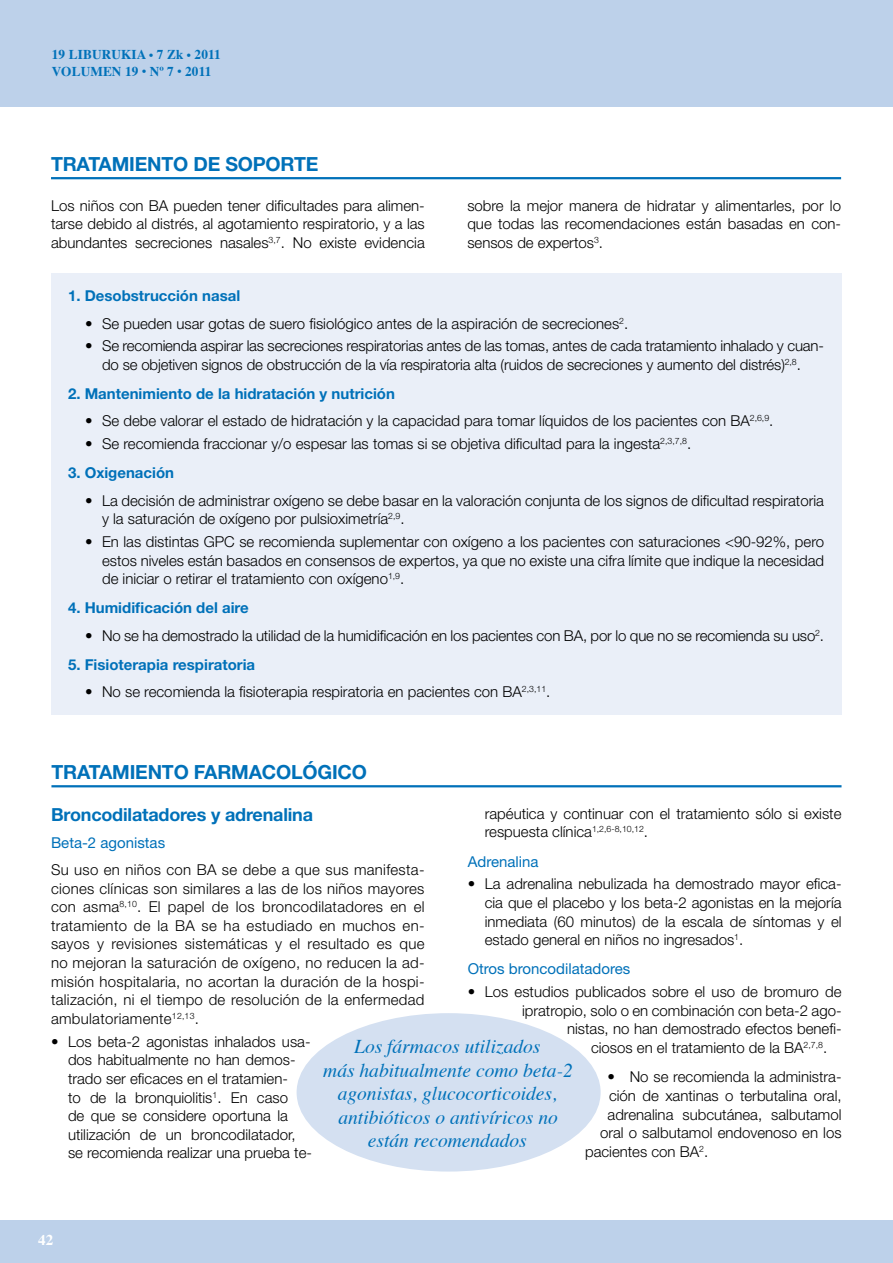
<style>
.page{position:relative;width:893px;height:1263px;background:#fff}
.page>*{position:absolute;margin:0;border:0;box-sizing:border-box;transform-origin:0 0}
.t1{font:italic 19.5px/23.4px "Times";color:#0071b9;text-align:center}
.TIT_raya{font:700 19.5px "Helvetica Neue LT Std";letter-spacing:-.01em;color:#0071b9}
.TIT_raya-2{font:700 18px "Helvetica Neue LT Std";letter-spacing:-.01em;color:#0071b9}
.TEXTO_T{font:300 15px/18.6px "Helvetica Neue LT Std";color:#000;text-align:justify}
.sub_TIT{font:700 15px "Helvetica Neue LT Std";color:#0071b9}
.sub_TIT-2{font:15px "Helvetica Neue LT Std";color:#0071b9}
.t2{font:700 15px "Times";color:#fff}
.t3{font:700 13.5px "Times";letter-spacing:.01em;color:#0071b9}
.s1{font-size:12px}
</style>
<div class="page">
<div style="left:0;top:0;width:893px;height:106px;background:#bdd1ea"></div>
<div style="left:0;top:1220px;width:893px;height:43px;background:#bdd1ea"></div>
<div style="left:51px;top:273px;width:790px;height:441px;background:#eaeff8"></div>
<hr style="left:51px;top:177px;width:790px;height:2px;background:#0071b9">
<hr style="left:51px;top:785px;width:790px;height:2px;background:#0071b9">
<div style="left:297px;top:1013px;width:304px;height:158px;background:#d4e0f1;border-radius:50%"></div>
<p class="t3" style="left:52px;top:42px;width:170px">19 LIBURUKIA <span class="s1">•</span> 7 Zk <span class="s1">•</span> 2011</p>
<p class="t3" style="left:52px;top:58px;width:161px">VOLUMEN 19 <span class="s1">•</span> Nº 7 <span class="s1">•</span> 2011</p>
<p class="TIT_raya" style="left:51px;top:152px;width:269px">TRATAMIENTO DE SOPORTE</p>
<p class="TEXTO_T" style="left:51px;top:196px;width:375px">Los niños con BA pueden tener dificultades para alimen&shy;tarse debido al distrés, al agotamiento respiratorio, y a las abundantes secreciones nasales<sup>3,7</sup>. No existe evidencia</p>
<p class="TEXTO_T" style="left:467px;top:196px;width:375px">sobre la mejor manera de hidratar y alimentarles, por lo que todas las recomendaciones están basadas en con&shy;sensos de expertos<sup>3</sup>.</p>
<p class="sub_TIT" style="left:68px;top:287px;width:174px">1. Desobstrucción nasal</p>
<p class="TEXTO_T" style="left:85px;top:314px;width:545px">• Se pueden usar gotas de suero fisiológico antes de la aspiración de secreciones<sup>2</sup>.</p>
<p class="TEXTO_T" style="left:85px;top:336px;width:740px;text-align:center">• Se recomienda aspirar las secreciones respiratorias antes de las tomas, antes de cada tratamiento inhalado y cuan&shy;do se objetiven signos de obstrucción de la vía respiratoria alta (ruidos de secreciones y aumento del distrés)<sup>2,8</sup>.</p>
<p class="sub_TIT" style="left:68px;top:385px;width:328px">2. Mantenimiento de la hidratación y nutrición</p>
<p class="TEXTO_T" style="left:85px;top:411px;width:690px">• Se debe valorar el estado de hidratación y la capacidad para tomar líquidos de los pacientes con BA<sup>2,6,9</sup>.</p>
<p class="TEXTO_T" style="left:85px;top:434px;width:608px">• Se recomienda fraccionar y/o espesar las tomas si se objetiva dificultad para la ingesta<sup>2,3,7,8</sup>.</p>
<p class="sub_TIT" style="left:68px;top:464px;width:108px">3. Oxigenación</p>
<p class="TEXTO_T" style="left:102px;top:491px;width:723px;text-indent:-17px">• La decisión de administrar oxígeno se debe basar en la valoración conjunta de los signos de dificultad respiratoria y la saturación de oxígeno por pulsioximetría<sup>2,9</sup>.</p>
<p class="TEXTO_T" style="left:102px;top:532px;width:724px;text-indent:-17px">• En las distintas GPC se recomienda suplementar con oxígeno a los pacientes con saturaciones &lt;90-92%, pero estos niveles están basados en consensos de expertos, ya que no existe una cifra límite que indique la necesidad de iniciar o retirar el tratamiento con oxígeno<sup>1,9</sup>.</p>
<p class="sub_TIT" style="left:68px;top:599px;width:182px">4. Humidificación del aire</p>
<p class="TEXTO_T" style="left:85px;top:626px;width:740px">• No se ha demostrado la utilidad de la humidificación en los pacientes con BA, por lo que no se recomienda su uso<sup>2</sup>.</p>
<p class="sub_TIT" style="left:68px;top:655px;width:189px">5. Fisioterapia respiratoria</p>
<p class="TEXTO_T" style="left:85px;top:682px;width:467px">• No se recomienda la fisioterapia respiratoria en pacientes con BA<sup>2,3,11</sup>.</p>
<p class="TIT_raya" style="left:51px;top:760px;width:317px">TRATAMIENTO FARMACOLÓGICO</p>
<p class="TEXTO_T" style="left:485px;top:804px;width:358px">rapéutica y continuar con el tratamiento sólo si existe respuesta clínica<sup>1,2,6-8,10,12</sup>.</p>
<p class="sub_TIT-2" style="left:468px;top:852px;width:72px">Adrenalina</p>
<p class="TEXTO_T" style="left:485px;top:874px;width:358px;text-indent:-17px">• La adrenalina nebulizada ha demostrado mayor efica&shy;cia que el placebo y los beta-2 agonistas en la mejoría inmediata (60 minutos) de la escala de síntomas y el estado general en niños no ingresados<sup>1</sup>.</p>
<p class="sub_TIT-2" style="left:468px;top:960px;width:164px">Otros broncodilatadores</p>
<p class="TEXTO_T" style="left:468px;top:982px;width:375px">• Los estudios publicados sobre el uso de bromuro de</p>
<p class="TEXTO_T" style="left:522px;top:1001px;width:321px">ipratropio, solo o en combinación con beta-2 ago-</p>
<p class="TEXTO_T" style="left:567px;top:1019px;width:276px">nistas, no han demostrado efectos benefi-</p>
<p class="TEXTO_T" style="left:591px;top:1038px;width:238px">ciosos en el tratamiento de la BA<sup>2,7,8</sup>.</p>
<p class="TEXTO_T" style="left:608px;top:1067px;width:236px">• No se recomienda la administra-</p>
<p class="TEXTO_T" style="left:609px;top:1086px;width:234px">ción de xantinas o terbutalina oral,</p>
<p class="TEXTO_T" style="left:608px;top:1104px;width:235px">adrenalina subcutánea, salbutamol</p>
<p class="TEXTO_T" style="left:600px;top:1123px;width:243px">oral o salbutamol endovenoso en los</p>
<p class="TEXTO_T" style="left:585px;top:1142px;width:125px">pacientes con BA<sup>2</sup>.</p>
<p class="TIT_raya-2" style="left:51px;top:803px;width:264px">Broncodilatadores y adrenalina</p>
<p class="sub_TIT-2" style="left:51px;top:834px;width:116px">Beta-2 agonistas</p>
<p class="TEXTO_T" style="left:51px;top:860px;width:375px">Su uso en niños con BA se debe a que sus manifesta&shy;ciones clínicas son similares a las de los niños mayores con asma<sup>8,10</sup>. El papel de los broncodilatadores en el tratamiento de la BA se ha estudiado en muchos en&shy;sayos y revisiones sistemáticas y el resultado es que no mejoran la saturación de oxígeno, no reducen la ad&shy;misión hospitalaria, no acortan la duración de la hospi&shy;talización, ni el tiempo de resolución de la enfermedad ambulatoriamente<sup>12,13</sup>.</p>
<p class="TEXTO_T" style="left:68px;top:1032px;width:245px;text-align:left;text-indent:-17px">• Los beta-2 agonistas inhalados usa&shy;dos habitualmente no han demos&shy;trado ser eficaces en el tratamien-<br>to de la bronquiolitis<sup>1</sup>. En caso<br>de que se considere oportuna la utilización de un broncodilatador, se recomienda realizar una prueba te-</p>
<p class="t1" style="left:323px;top:1034px;width:251px">Los fármacos utilizados<br>más habitualmente como beta-2 agonistas, glucocorticoides, antibióticos o antivíricos no están recomendados</p>
<p class="t2" style="left:38px;top:1226px;width:17px">42</p>
</div>
